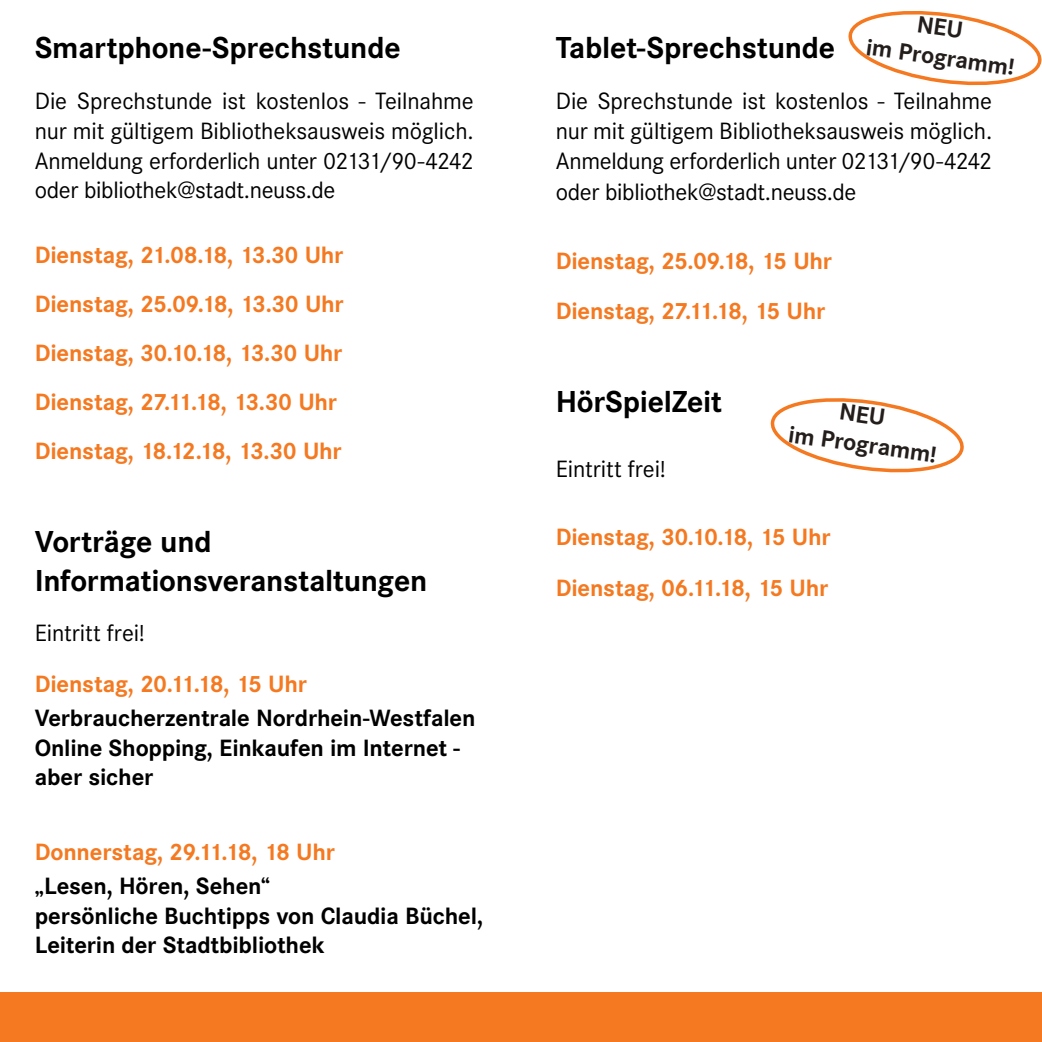
<style>
.page{position:relative;width:1042px;height:1042px;background:#fff}
.page>*{position:absolute;margin:0;border:0;box-sizing:border-box;transform-origin:0 0}
.t1{font:700 31.5px/38.5px "Corporate S";letter-spacing:-.01em;color:#000}
.t2{font:24.5px/29.8px "Corporate S";letter-spacing:-.015em;color:#000;text-align:justify}
.t3{font:700 24.5px/49px "Corporate S";letter-spacing:-.015em;color:#f47920}
.t4{font:700 24.5px/29.4px "Corporate S";letter-spacing:-.005em;color:#000}
.t5{font:700 24.5px/29.4px "Corporate S";color:#231d1b;text-align:center}
</style>
<div class="page">
<div style="left:0;top:992px;width:531px;height:50px;background:#f47920"></div>
<div style="left:511px;top:992px;width:531px;height:50px;background:#f47920"></div>
<svg style="left:848px;top:11px;width:194px;height:75px"></svg>
<svg style="left:770px;top:398px;width:194px;height:75px"></svg>
<p class="t1" style="left:35px;top:29px;width:367px">Smartphone-Sprechstunde</p>
<p class="t2" style="left:35px;top:86px;width:440px">Die Sprechstunde ist kostenlos - Teilnahme nur mit gültigem Bibliotheksausweis möglich.<br>Anmeldung erforderlich unter 02131/90-4242 oder bibliothek@stadt.neuss.de</p>
<p class="t3" style="left:35px;top:231px;width:311px">Dienstag, 21.08.18, 13.30 Uhr<br>Dienstag, 25.09.18, 13.30 Uhr<br>Dienstag, 30.10.18, 13.30 Uhr<br>Dienstag, 27.11.18, 13.30 Uhr<br>Dienstag, 18.12.18, 13.30 Uhr</p>
<p class="t1" style="left:35px;top:523px;width:394px">Vorträge und<br>I nformationsveranstaltungen</p>
<p class="t2" style="left:35px;top:618px;width:112px">Eintritt frei!</p>
<p class="t3" style="left:35px;top:660px;width:274px">Dienstag, 20.11.18, 15 Uhr</p>
<p class="t4" style="left:35px;top:704px;width:442px">Verbraucherzentrale Nordrhein-Westfalen<br>Online Shopping, Einkaufen im Internet - aber sicher</p>
<p class="t3" style="left:35px;top:828px;width:302px">Donnerstag, 29.11.18, 18 Uhr</p>
<p class="t4" style="left:35px;top:872px;width:450px">„Lesen, Hören, Sehen“<br>persönliche Buchtipps von Claudia Büchel,<br>Leiterin der Stadtbibliothek</p>
<p class="t5" style="left:872px;top:3px;width:151px;rotate:8deg">NE U<br>im Programm!</p>
<p class="t1" style="left:556px;top:29px;width:281px">Tablet-Sprechstunde</p>
<p class="t2" style="left:556px;top:86px;width:438px;line-height:30.3px">Die Sprechstunde ist kostenlos - Teilnahme nur mit gültigem Bibliotheksausweis möglich.<br>Anmeldung erforderlich unter 02131/90-4242 oder bibliothek@stadt.neuss.de</p>
<p class="t3" style="left:556px;top:236px;width:278px;line-height:50.4px">Dienstag, 25.09.18, 15 Uhr<br>Dienstag, 27.11.18, 15 Uhr</p>
<p class="t1" style="left:556px;top:383px;width:168px">HörSpielZeit</p>
<p class="t2" style="left:556px;top:454px;width:112px">Eintritt frei!</p>
<p class="t5" style="left:795px;top:390px;width:151px;rotate:8deg">NE U<br>im Programm!</p>
<p class="t3" style="left:556px;top:512px;width:276px;line-height:50.4px">Dienstag, 30.10.18, 15 Uhr<br>Dienstag, 06.11.18, 15 Uhr</p>
</div>
